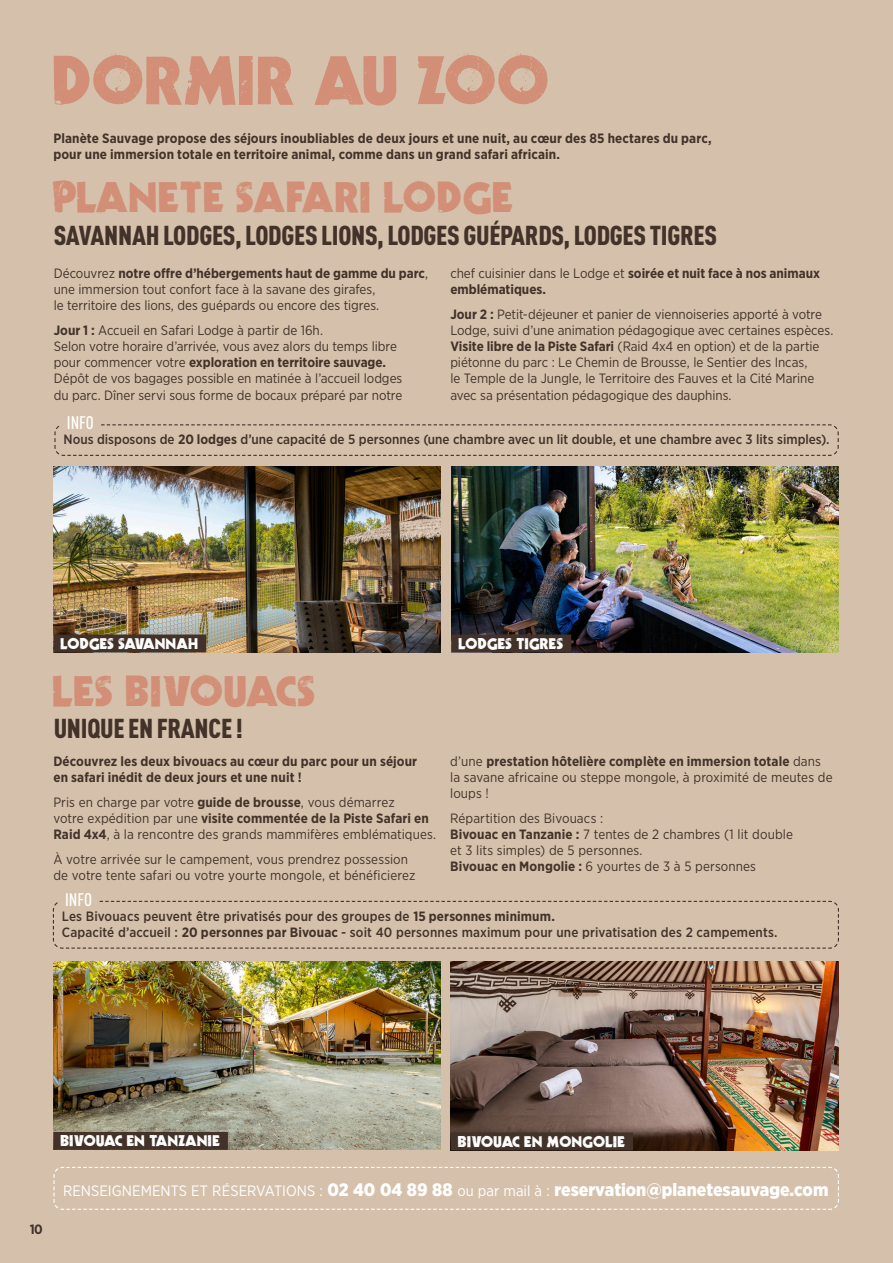
<style>
.page{position:relative;width:893px;height:1263px;background:#d5c1ab}
.page>*{position:absolute;margin:0;border:0;box-sizing:border-box;transform-origin:0 0}
.t1{font:60px "Decade Quick";letter-spacing:-.01em;color:#d28e76}
.t2{font:37.5px "Decade Quick";color:#d28e76}
.t3{font:900 condensed 27px "DIN Pro";letter-spacing:-.01em;color:#423229}
.t4{font:500 condensed 18px "DIN Pro";color:#fff}
.t5{font:15px "Gotham Narrow";letter-spacing:.005em;color:#fff}
.RafTxt{font:13.5px/16.2px "Gotham Narrow";color:#423229}
.RafTxt-2{font:700 13.5px/16.2px "Gotham Narrow";letter-spacing:.005em;color:#423229}
.BlocContour{font:500 13.5px/16.2px "Gotham Narrow";letter-spacing:.005em;color:#423229}
.t6{font:13.5px "Decade Quick";color:#fff}
.s1{font-weight:700}
.s2{font-weight:400}
.s3{font-weight:900;font-size:18px}
</style>
<div class="page">
<hr style="left:892px;top:0;width:1px;height:1263px;background:#d28e76">
<img style="left:53px;top:961px;width:388px;height:189px">
<img style="left:451px;top:961px;width:387px;height:189px">
<div style="left:53px;top:1132px;width:175px;height:18px;background:#423229"></div>
<div style="left:451px;top:1132px;width:182px;height:18px;background:#423229"></div>
<img style="left:54px;top:466px;width:387px;height:186px">
<img style="left:452px;top:466px;width:387px;height:186px">
<div style="left:53px;top:634px;width:153px;height:18px;background:#423229"></div>
<div style="left:451px;top:634px;width:120px;height:18px;background:#423229"></div>
<svg style="left:52px;top:900px;width:787px;height:49px"></svg>
<div style="left:59px;top:890px;width:39px;height:18px;background:#d5c1ab"></div>
<svg style="left:54px;top:424px;width:785px;height:32px"></svg>
<div style="left:61px;top:413px;width:38px;height:19px;background:#d5c1ab"></div>
<svg style="left:53px;top:1167px;width:786px;height:43px"></svg>
<p class="t1" style="left:53px;top:44px;width:500px">DORMIR AU ZOO</p>
<p class="RafTxt-2" style="left:53px;top:130px;width:660px">Planète Sauvage propose des séjours inoubliables de deux jours et une nuit, au cœur des 85 hectares du parc, pour une immersion totale en territoire animal, comme dans un grand safari africain.</p>
<p class="t2" style="left:53px;top:175px;width:463px">PLANETE SAFARI LODGE</p>
<p class="t3" style="left:54px;top:214px;width:665px">SAVANNAH LODGES, LODGES LIONS, LODGES GUÉPARDS, LODGES TIGRES</p>
<p class="RafTxt" style="left:54px;top:264px;width:376px">Découvrez <span class="s1">notre offre d’hébergements haut de gamme du parc</span>, une immersion tout confort face à la savane des girafes,<br>le territoire des lions, des guépards ou encore des tigres.</p>
<p class="RafTxt" style="left:54px;top:322px;width:350px"><span class="s1">Jour 1 :</span> Accueil en Safari Lodge à partir de 16h.<br>Selon votre horaire d’arrivée, vous avez alors du temps libre pour commencer votre <span class="s1">exploration en territoire sauvage.<br></span>Dépôt de vos bagages possible en matinée à l’accueil lodges du parc. Dîner servi sous forme de bocaux préparé par notre</p>
<p class="t4" style="left:67px;top:409px;width:29px">INFO</p>
<p class="RafTxt-2" style="left:450px;top:265px;width:371px"><span class="s2">chef cuisinier dans le Lodge et</span> soirée et nuit face à nos animaux emblématiques.</p>
<p class="RafTxt" style="left:450px;top:305px;width:384px"><span class="s1">Jour 2 :</span> Petit-déjeuner et panier de viennoiseries apporté à votre Lodge, suivi d’une animation pédagogique avec certaines espèces.<br><span class="s1">Visite libre de la Piste Safari</span> (Raid 4x4 en option) et de la partie piétonne du parc : Le Chemin de Brousse, le Sentier des Incas,<br>le Temple de la Jungle, le Territoire des Fauves et la Cité Marine avec sa présentation pédagogique des dauphins.</p>
<p class="BlocContour" style="left:63px;top:431px;width:767px">Nous disposons de <span class="s1">20 lodges</span> d’une capacité de 5 personnes (une chambre avec un lit double, et une chambre avec 3 lits simples).</p>
<p class="t6" style="left:61px;top:635px;width:140px">LODGES SAVANNAH</p>
<p class="t6" style="left:459px;top:635px;width:107px">LODGES TIGRES</p>
<p class="t2" style="left:53px;top:668px;width:265px">LES BIVOUACS</p>
<p class="t3" style="left:54px;top:707px;width:191px">UNIQUE EN FRANCE !</p>
<p class="RafTxt-2" style="left:53px;top:753px;width:365px">Découvrez les deux bivouacs au cœur du parc pour un séjour en safari inédit de deux jours et une nuit !</p>
<p class="RafTxt" style="left:53px;top:793px;width:384px">Pris en charge par votre <span class="s1">guide de brousse</span>, vous démarrez<br>votre expédition par une <span class="s1">visite commentée de la Piste Safari en<br>Raid 4x4</span>, à la rencontre des grands mammifères emblématiques.</p>
<p class="RafTxt" style="left:53px;top:850px;width:364px">À votre arrivée sur le campement, vous prendrez possession de votre tente safari ou votre yourte mongole, et bénéficierez</p>
<p class="RafTxt" style="left:450px;top:752px;width:384px">d’une <span class="s1">prestation hôtelière complète en immersion totale</span> dans la savane africaine ou steppe mongole, à proximité de meutes de loups !</p>
<p class="RafTxt" style="left:450px;top:810px;width:344px">Répartition des Bivouacs :<br><span class="s1">Bivouac en Tanzanie :</span> 7 tentes de 2 chambres (1 lit double et 3 lits simples) de 5 personnes.<br><span class="s1">Bivouac en Mongolie :</span> 6 yourtes de 3 à 5 personnes</p>
<p class="BlocContour" style="left:62px;top:908px;width:717px">Les Bivouacs peuvent être privatisés pour des groupes de <span class="s1">15 personnes minimum.<br></span>Capacité d’accueil : <span class="s1">20 personnes par Bivouac</span> - soit 40 personnes maximum pour une privatisation des 2 campements.</p>
<p class="t4" style="left:65px;top:886px;width:29px">INFO</p>
<p class="RafTxt-2" style="left:30px;top:1221px;width:14px">10</p>
<p class="t6" style="left:61px;top:1132px;width:161px">BIVOUAC EN TANZANIE</p>
<p class="t6" style="left:458px;top:1133px;width:169px">BIVOUAC EN MONGOLIE</p>
<p class="t5" style="left:63px;top:1181px;width:767px">RENSEIGNEMENTS ET RÉSERVATIONS : <span class="s3">02 40 04 89 88</span> ou par mail à : <span class="s3">reservation@planetesauvage.com</span></p>
</div>
